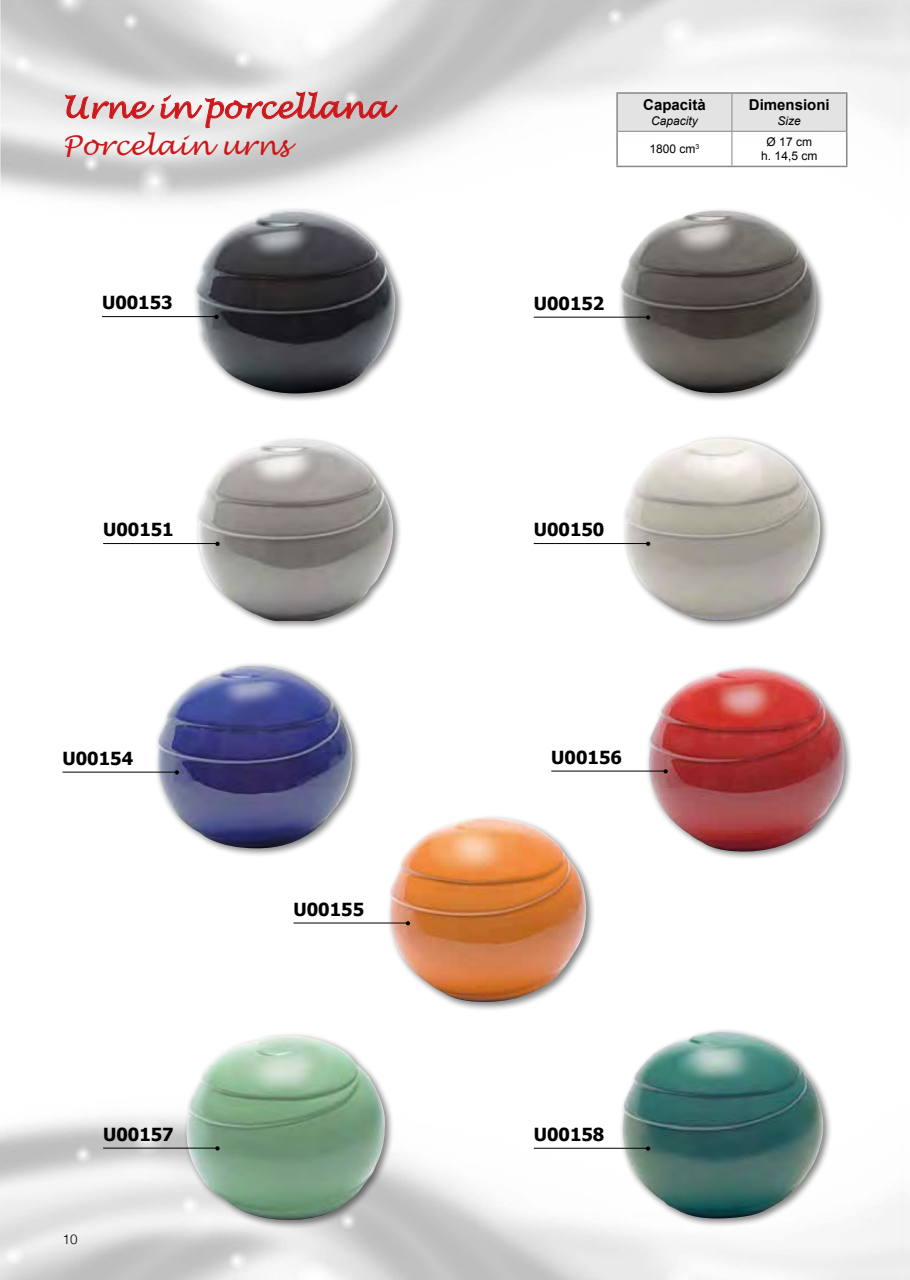
<style>
.page{position:relative;width:910px;height:1280px;background:#fff}
.page>*{position:absolute;margin:0;border:0;box-sizing:border-box;transform-origin:0 0}
.t1{font:italic 30px "Lucida Handwriting";color:#cd171a}
.t2{font:italic 27px "Lucida Handwriting";color:#cd171a}
.t3{font:700 18px "Tahoma";color:#000}
.t4{font:700 15px "Arial";color:#000}
.t5{font:300 13.5px "Helvetica";color:#000}
.t6{font:12px/14.4px "Arial";color:#000;text-align:center}
.t7{font:italic 12px "Arial";color:#000}
</style>
<div class="page">
<svg style="left:65px;top:90px;width:333px;height:39px;background:#ddc5c5"></svg>
<div style="left:622px;top:435px;width:207px;height:195px;background:#000;opacity:.5"></div>
<img style="left:624px;top:439px;width:197px;height:182px">
<hr style="left:534px;top:543px;width:113px;height:1px;background:#000">
<svg style="left:646px;top:542px;width:4px;height:4px"></svg>
<div style="left:195px;top:436px;width:208px;height:195px;background:#000;opacity:.5"></div>
<img style="left:197px;top:440px;width:197px;height:181px">
<hr style="left:103px;top:543px;width:114px;height:1px;background:#000">
<svg style="left:215px;top:542px;width:5px;height:4px"></svg>
<div style="left:618px;top:207px;width:208px;height:195px;background:#000;opacity:.5"></div>
<img style="left:620px;top:211px;width:197px;height:184px">
<hr style="left:534px;top:317px;width:113px;height:1px;background:#000">
<svg style="left:646px;top:315px;width:4px;height:5px"></svg>
<div style="left:192px;top:207px;width:212px;height:196px;background:#000;opacity:.5"></div>
<img style="left:195px;top:211px;width:200px;height:182px">
<hr style="left:102px;top:316px;width:114px;height:1px;background:#000">
<svg style="left:214px;top:315px;width:5px;height:4px"></svg>
<div style="left:645px;top:664px;width:209px;height:197px;background:#000;opacity:.5"></div>
<img style="left:648px;top:668px;width:201px;height:184px">
<hr style="left:551px;top:771px;width:114px;height:1px;background:#000">
<svg style="left:664px;top:769px;width:4px;height:4px"></svg>
<div style="left:386px;top:814px;width:210px;height:197px;background:#000;opacity:.5"></div>
<img style="left:389px;top:818px;width:201px;height:184px">
<hr style="left:294px;top:923px;width:113px;height:1px;background:#000">
<svg style="left:406px;top:921px;width:4px;height:4px"></svg>
<div style="left:154px;top:661px;width:208px;height:197px;background:#000;opacity:.5"></div>
<img style="left:157px;top:665px;width:197px;height:183px">
<hr style="left:63px;top:772px;width:113px;height:1px;background:#000">
<svg style="left:175px;top:770px;width:4px;height:4px"></svg>
<div style="left:619px;top:1028px;width:213px;height:199px;background:#000;opacity:.5"></div>
<img style="left:622px;top:1031px;width:203px;height:187px">
<hr style="left:534px;top:1148px;width:113px;height:1px;background:#000">
<svg style="left:646px;top:1146px;width:4px;height:5px"></svg>
<div style="left:183px;top:1032px;width:211px;height:197px;background:#000;opacity:.5"></div>
<img style="left:186px;top:1036px;width:200px;height:185px">
<hr style="left:103px;top:1148px;width:114px;height:1px;background:#000">
<svg style="left:215px;top:1146px;width:5px;height:4px"></svg>
<div style="left:618px;top:94px;width:228px;height:37px;background:#e3e3e3"></div>
<hr style="left:616px;top:92px;width:116px;height:2px;background:#878787">
<hr style="left:616px;top:94px;width:2px;height:37px;background:#878787">
<hr style="left:732px;top:92px;width:115px;height:2px;background:#878787">
<hr style="left:846px;top:94px;width:1px;height:37px;background:#878787">
<hr style="left:616px;top:131px;width:2px;height:35px;background:#878787">
<hr style="left:846px;top:131px;width:1px;height:35px;background:#878787">
<hr style="left:616px;top:166px;width:116px;height:1px;background:#878787">
<hr style="left:732px;top:166px;width:115px;height:1px;background:#878787">
<hr style="left:731px;top:94px;width:1px;height:37px;background:#878787">
<hr style="left:618px;top:131px;width:114px;height:1px;background:#878787">
<hr style="left:732px;top:131px;width:114px;height:1px;background:#878787">
<hr style="left:731px;top:132px;width:1px;height:34px;background:#878787">
<h1 class="t1" style="left:63px;top:89px;width:328px">Urne in porcellana</h1>
<h2 class="t2" style="left:63px;top:130px;width:228px">Porcelain urns</h2>
<p class="t4" style="left:643px;top:95px;width:64px">Capacità</p>
<p class="t7" style="left:651px;top:113px;width:48px">Capacity</p>
<p class="t4" style="left:749px;top:95px;width:82px">Dimensioni</p>
<p class="t7" style="left:778px;top:113px;width:25px">Size</p>
<p class="t6" style="left:650px;top:142px;width:51px">1800 cm<sup>3</sup></p>
<p class="t6" style="left:761px;top:135px;width:58px">Ø 17 cm h. 14,5 cm</p>
<p class="t3" style="left:102px;top:290px;width:72px">U00153</p>
<p class="t3" style="left:534px;top:291px;width:72px">U00152</p>
<p class="t3" style="left:103px;top:517px;width:72px">U00151</p>
<p class="t3" style="left:534px;top:517px;width:72px">U00150</p>
<p class="t3" style="left:63px;top:746px;width:72px">U00154</p>
<p class="t3" style="left:294px;top:897px;width:72px">U00155</p>
<p class="t3" style="left:551px;top:745px;width:72px">U00156</p>
<p class="t3" style="left:103px;top:1122px;width:72px">U00157</p>
<p class="t3" style="left:534px;top:1122px;width:72px">U00158</p>
<p class="t5" style="left:63px;top:1228px;width:17px">10</p>
</div>
